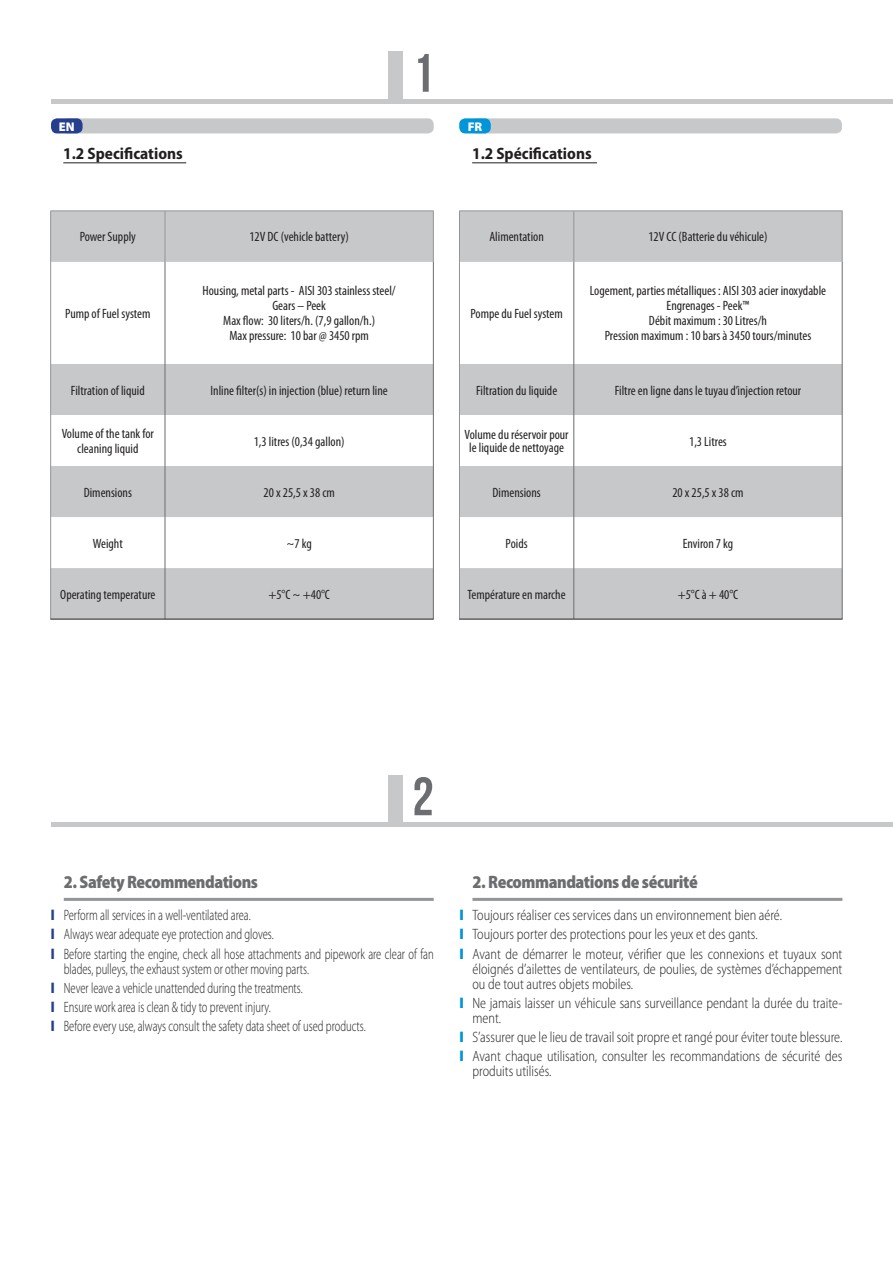
<style>
.page{position:relative;width:893px;height:1263px;background:#fff}
.page>*{position:absolute;margin:0;border:0;box-sizing:border-box;transform-origin:0 0}
.t1{font:700 54px "Bebas Neue";color:#6c6d70}
.t2{font:900 semi-condensed 18px "Myriad Pro";letter-spacing:-.025em;color:#6c6d70;scale:.95 1}
.t3{font:700 semi-condensed 16.5px "Myriad Pro";color:#231f20}
.t4{font:300 semi-condensed 15px/19.2px "Myriad Pro";color:#231f20;scale:.9 1}
.t5{font:300 semi-condensed 15px/19.2px "Myriad Pro";color:#231f20;scale:.78 1}
.t6{font:condensed 13.5px/15px "Myriad Pro";color:#231f20;text-align:center}
.t7{font:900 12.6px "Myriad Pro";color:#fff}
.s1{color:#253f8e}
.s2{color:#0095d9}
</style>
<div class="page">
<hr style="left:51px;top:99px;width:842px;height:4px;background:#c7c8ca">
<svg style="left:51px;top:211px;width:382px;height:408px;fill:#cccdce"></svg>
<hr style="left:165px;top:262px;width:1px;height:102px;background:#6c6d70">
<hr style="left:165px;top:364px;width:1px;height:51px;background:#6c6d70">
<hr style="left:165px;top:415px;width:1px;height:51px;background:#6c6d70">
<hr style="left:165px;top:466px;width:1px;height:51px;background:#6c6d70">
<hr style="left:165px;top:517px;width:1px;height:51px;background:#6c6d70">
<hr style="left:165px;top:568px;width:1px;height:51px;background:#6c6d70">
<hr style="left:50px;top:210px;width:115px;height:1px;background:#939598">
<hr style="left:165px;top:210px;width:269px;height:1px;background:#939598">
<hr style="left:50px;top:262px;width:1px;height:102px;background:#939598">
<hr style="left:50px;top:364px;width:1px;height:51px;background:#939598">
<hr style="left:50px;top:415px;width:1px;height:51px;background:#939598">
<hr style="left:50px;top:466px;width:1px;height:51px;background:#939598">
<hr style="left:50px;top:517px;width:1px;height:51px;background:#939598">
<hr style="left:50px;top:568px;width:1px;height:51px;background:#939598">
<hr style="left:433px;top:262px;width:1px;height:102px;background:#6c6d70">
<hr style="left:433px;top:364px;width:1px;height:51px;background:#6c6d70">
<hr style="left:433px;top:415px;width:1px;height:51px;background:#6c6d70">
<hr style="left:433px;top:466px;width:1px;height:51px;background:#6c6d70">
<hr style="left:433px;top:517px;width:1px;height:51px;background:#6c6d70">
<hr style="left:433px;top:568px;width:1px;height:51px;background:#6c6d70">
<hr style="left:50px;top:211px;width:1px;height:51px;background:#939598">
<hr style="left:165px;top:211px;width:1px;height:51px;background:#939598">
<hr style="left:433px;top:211px;width:1px;height:51px;background:#939598">
<hr style="left:50px;top:619px;width:115px;height:1px;background:#231f20">
<hr style="left:165px;top:619px;width:269px;height:1px;background:#231f20">
<div style="left:62px;top:118px;width:372px;height:15px;background:#c7c8ca;border-radius:6px"></div>
<div style="left:51px;top:118px;width:32px;height:15px;background:#253f8e;border-radius:6px"></div>
<div style="left:388px;top:51px;width:15px;height:48px;background:#c7c8ca"></div>
<hr style="left:63px;top:162px;width:123px;height:1px;background:#231f20">
<div style="left:470px;top:118px;width:372px;height:15px;background:#c7c8ca;border-radius:6px"></div>
<div style="left:459px;top:118px;width:32px;height:15px;background:#0095d9;border-radius:6px"></div>
<div style="left:388px;top:775px;width:15px;height:47px;background:#c7c8ca"></div>
<div style="left:51px;top:822px;width:842px;height:5px;background:#c7c8ca"></div>
<hr style="left:64px;top:898px;width:370px;height:3px;background:#939598">
<hr style="left:472px;top:898px;width:370px;height:3px;background:#939598">
<svg style="left:460px;top:211px;width:382px;height:408px;fill:#cccdce"></svg>
<hr style="left:573px;top:262px;width:1px;height:102px;background:#6c6d70">
<hr style="left:573px;top:364px;width:1px;height:51px;background:#6c6d70">
<hr style="left:573px;top:415px;width:1px;height:51px;background:#6c6d70">
<hr style="left:573px;top:466px;width:1px;height:51px;background:#6c6d70">
<hr style="left:573px;top:517px;width:1px;height:51px;background:#6c6d70">
<hr style="left:573px;top:568px;width:1px;height:51px;background:#6c6d70">
<hr style="left:459px;top:210px;width:115px;height:1px;background:#939598">
<hr style="left:574px;top:210px;width:268px;height:1px;background:#939598">
<hr style="left:459px;top:262px;width:1px;height:102px;background:#939598">
<hr style="left:459px;top:364px;width:1px;height:51px;background:#939598">
<hr style="left:459px;top:415px;width:1px;height:51px;background:#939598">
<hr style="left:459px;top:466px;width:1px;height:51px;background:#939598">
<hr style="left:459px;top:517px;width:1px;height:51px;background:#939598">
<hr style="left:459px;top:568px;width:1px;height:51px;background:#939598">
<hr style="left:842px;top:262px;width:1px;height:102px;background:#6c6d70">
<hr style="left:842px;top:364px;width:1px;height:51px;background:#6c6d70">
<hr style="left:842px;top:415px;width:1px;height:51px;background:#6c6d70">
<hr style="left:842px;top:466px;width:1px;height:51px;background:#6c6d70">
<hr style="left:842px;top:517px;width:1px;height:51px;background:#6c6d70">
<hr style="left:842px;top:568px;width:1px;height:51px;background:#6c6d70">
<hr style="left:459px;top:211px;width:1px;height:51px;background:#939598">
<hr style="left:573px;top:211px;width:1px;height:51px;background:#939598">
<hr style="left:842px;top:211px;width:1px;height:51px;background:#939598">
<hr style="left:459px;top:619px;width:115px;height:1px;background:#231f20">
<hr style="left:574px;top:619px;width:268px;height:1px;background:#231f20">
<hr style="left:472px;top:162px;width:125px;height:1px;background:#231f20">
<h1 class="t1" style="left:412px;top:43px;width:23px">1</h1>
<p class="t7" style="left:59px;top:118px;width:17px">EN</p>
<p class="t7" style="left:468px;top:118px;width:16px">FR</p>
<p class="t3" style="left:63px;top:143px;width:121px">1.2 Specifications</p>
<p class="t3" style="left:472px;top:143px;width:121px">1.2 Spécifications</p>
<p class="t6" style="left:80px;top:229px;width:58px">Power Supply</p>
<p class="t6" style="left:249px;top:229px;width:101px">12V DC (vehicle battery)</p>
<p class="t6" style="left:489px;top:229px;width:56px">Alimentation</p>
<p class="t6" style="left:648px;top:229px;width:121px">12V CC (Batterie du véhicule)</p>
<p class="t6" style="left:65px;top:306px;width:87px">Pump of Fuel system</p>
<p class="t6" style="left:203px;top:283px;width:195px">Housing, metal parts - AISI 303 stainless steel/<br>Gears – Peek<br>Max flow: 30 liters/h. (7,9 gallon/h.)<br>Max pressure: 10 bar @ 3450 rpm</p>
<p class="t6" style="left:470px;top:306px;width:94px">Pompe du Fuel system</p>
<p class="t6" style="left:590px;top:283px;width:238px">Logement, parties métalliques : AISI 303 acier inoxydable Engrenages - Peek™<br>Débit maximum : 30 Litres/h<br>Pression maximum : 10 bars à 3450 tours/minutes</p>
<p class="t6" style="left:71px;top:382px;width:75px">Filtration of liquid</p>
<p class="t6" style="left:211px;top:382px;width:179px">Inline filter(s) in injection (blue) return line</p>
<p class="t6" style="left:62px;top:426px;width:94px">Volume of the tank for cleaning liquid</p>
<p class="t6" style="left:254px;top:433px;width:92px">1,3 litres (0,34 gallon)</p>
<p class="t6" style="left:84px;top:484px;width:50px">Dimensions</p>
<p class="t6" style="left:264px;top:484px;width:73px">20 x 25,5 x 38 cm</p>
<p class="t6" style="left:476px;top:382px;width:83px">Filtration du liquide</p>
<p class="t6" style="left:615px;top:382px;width:188px">Filtre en ligne dans le tuyau d’injection retour</p>
<p class="t6" style="left:465px;top:427px;width:106px;line-height:13.5px">Volume du réservoir pour le liquide de nettoyage</p>
<p class="t6" style="left:689px;top:433px;width:39px">1,3 Litres</p>
<p class="t6" style="left:492px;top:484px;width:50px">Dimensions</p>
<p class="t6" style="left:672px;top:484px;width:73px">20 x 25,5 x 38 cm</p>
<p class="t6" style="left:93px;top:535px;width:31px">Weight</p>
<p class="t6" style="left:287px;top:535px;width:27px">~7 kg</p>
<p class="t6" style="left:60px;top:586px;width:97px">Operating temperature</p>
<p class="t6" style="left:268px;top:586px;width:63px">+5°C ~ +40°C</p>
<p class="t6" style="left:506px;top:535px;width:23px">Poids</p>
<p class="t6" style="left:683px;top:535px;width:52px">Environ 7 kg</p>
<p class="t6" style="left:468px;top:586px;width:99px">Température en marche</p>
<p class="t6" style="left:678px;top:586px;width:62px">+5°C à + 40°C</p>
<h1 class="t1" style="left:412px;top:767px;width:23px">2</h1>
<h2 class="t2" style="left:64px;top:870px;width:206px">2. Safety Recommendations</h2>
<p class="t5" style="left:51px;top:905px;width:492px"><span class="s1">❙</span> Perform all services in a well-ventilated area.<br><span class="s1">❙</span> Always wear adequate eye protection and gloves.<br><span class="s1">❙</span> Before starting the engine, check all hose attachments and pipework are clear of fan</p>
<p class="t5" style="left:51px;top:959px;width:405px;text-indent:13px">blades, pulleys, the exhaust system or other moving parts.<br><span class="s1">❙</span> Never leave a vehicle unattended during the treatments.<br><span class="s1">❙</span> Ensure work area is clean &amp; tidy to prevent injury.<br><span class="s1">❙</span> Before every use, always consult the safety data sheet of used products.</p>
<h2 class="t2" style="left:472px;top:870px;width:239px">2. Recommandations de sécurité</h2>
<p class="t4" style="left:460px;top:905px;width:427px"><span class="s2">❙</span> Toujours réaliser ces services dans un environnement bien aéré.<br><span class="s2">❙</span> Toujours porter des protections pour les yeux et des gants.<br><span class="s2">❙</span> Avant de démarrer le moteur, vérifier que les connexions et tuyaux sont</p>
<p class="t4" style="left:472px;top:961px;width:413px;line-height:15px">éloignés d’ailettes de ventilateurs, de poulies, de systèmes d’échappement ou de tout autres objets mobiles.</p>
<p class="t4" style="left:472px;top:995px;width:413px;line-height:15px;text-indent:-13px"><span class="s2">❙</span> Ne jamais laisser un véhicule sans surveillance pendant la durée du traite&shy;ment.</p>
<p class="t4" style="left:460px;top:1027px;width:427px"><span class="s2">❙</span> S’assurer que le lieu de travail soit propre et rangé pour éviter toute blessure. <span class="s2">❙</span> Avant chaque utilisation, consulter les recommandations de sécurité des</p>
<p class="t4" style="left:472px;top:1062px;width:89px">produits utilisés.</p>
</div>
